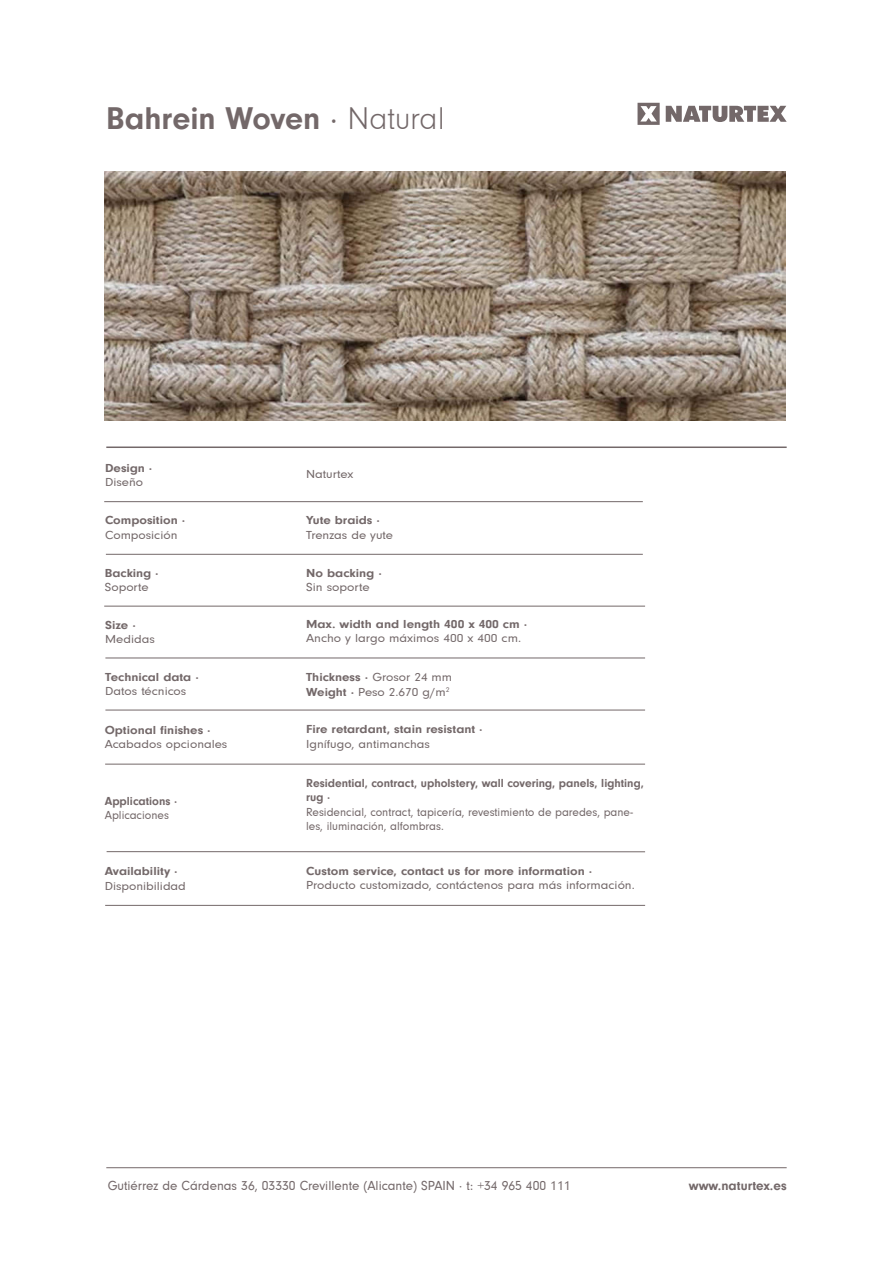
<style>
.page{position:relative;width:893px;height:1263px;background:#fff}
.page>*{position:absolute;margin:0;border:0;box-sizing:border-box;transform-origin:0 0}
.t1{font:700 32.4px "Neuzeit Gro";color:#736869}
.t2{font:13.5px "Neuzeit Gro";color:#736869}
.t3{font:700 13.5px "Neuzeit Gro";color:#736869}
.t4{font:12px "Neuzeit Gro";color:#736869;scale:1.11 1}
.t5{font:700 12px "Neuzeit Gro";color:#736869;scale:1.11 1}
.t6{font:12px/14.4px "Neuzeit Gro";color:#736869}
.t7{font:700 12px/14.4px "Neuzeit Gro";color:#736869}
.t8{font:700 12px "Neuzeit Gro";color:#736869;scale:1.12 1}
.t9{font:12px "Neuzeit Gro";color:#736869;scale:1.12 1}
.s1{font-weight:400}
.s2{font-weight:300}
.s3{font-weight:700}
</style>
<div class="page">
<svg style="left:637px;top:103px;width:150px;height:22px"></svg>
<hr style="left:106px;top:446px;width:681px;height:2px;background:#736869">
<hr style="left:106px;top:1167px;width:681px;height:1px;background:#736869">
<hr style="left:106px;top:554px;width:537px;height:1px;background:#736869">
<hr style="left:105px;top:710px;width:540px;height:1px;background:#736869">
<hr style="left:105px;top:764px;width:540px;height:1px;background:#736869">
<hr style="left:107px;top:851px;width:538px;height:1px;background:#736869">
<img style="left:105px;top:171px;width:680px;height:249px">
<hr style="left:104px;top:501px;width:539px;height:1px;background:#736869">
<hr style="left:104px;top:606px;width:541px;height:1px;background:#736869">
<hr style="left:105px;top:658px;width:540px;height:1px;background:#736869">
<hr style="left:105px;top:905px;width:540px;height:1px;background:#736869">
<p class="t1" style="left:106px;top:100px;width:340px">Bahrein Woven <span class="s1">·</span> <span class="s2">Natural</span></p>
<p class="t5" style="left:105px;top:461px;width:44px">Design ·</p>
<p class="t4" style="left:105px;top:476px;width:36px">Diseño</p>
<p class="t4" style="left:306px;top:468px;width:44px">Naturtex</p>
<p class="t5" style="left:105px;top:514px;width:74px">Composition ·</p>
<p class="t4" style="left:105px;top:528px;width:67px">Composición</p>
<p class="t5" style="left:306px;top:514px;width:68px">Yute braids ·</p>
<p class="t4" style="left:306px;top:528px;width:80px">Trenzas de yute</p>
<p class="t5" style="left:105px;top:566px;width:50px">Backing ·</p>
<p class="t4" style="left:105px;top:581px;width:41px">Soporte</p>
<p class="t8" style="left:306px;top:566px;width:69px">No backing ·</p>
<p class="t9" style="left:306px;top:581px;width:58px">Sin soporte</p>
<p class="t5" style="left:105px;top:618px;width:29px">Size ·</p>
<p class="t4" style="left:105px;top:632px;width:46px">Medidas</p>
<p class="t8" style="left:306px;top:617px;width:199px">Max. width and length 400 x 400 cm ·</p>
<p class="t9" style="left:306px;top:632px;width:193px">Ancho y largo máximos 400 x 400 cm.</p>
<p class="t5" style="left:105px;top:670px;width:86px">Technical data ·</p>
<p class="t4" style="left:105px;top:685px;width:75px">Datos técnicos</p>
<p class="t5" style="left:306px;top:670px;width:133px">Thickness · <span class="s1">Grosor 24 mm</span></p>
<p class="t4" style="left:306px;top:685px;width:131px"><span class="s3">Weight ·</span> Peso 2.670 g/m<sup>2</sup></p>
<p class="t5" style="left:105px;top:723px;width:97px">Optional finishes ·</p>
<p class="t4" style="left:105px;top:738px;width:112px">Acabados opcionales</p>
<p class="t5" style="left:306px;top:723px;width:161px">Fire retardant, stain resistant ·</p>
<p class="t4" style="left:306px;top:737px;width:113px">Ignífugo, antimanchas</p>
<p class="t7" style="left:105px;top:793px;width:74px">Applications ·</p>
<p class="t6" style="left:105px;top:808px;width:66px">Aplicaciones</p>
<p class="t7" style="left:306px;top:776px;width:339px">Residential, contract, upholstery, wall covering, panels, lighting, rug ·</p>
<p class="t6" style="left:306px;top:805px;width:328px">Residencial, contract, tapicería, revestimiento de paredes, pane&shy;les, iluminación, alfombras.</p>
<p class="t5" style="left:105px;top:864px;width:67px">Availability ·</p>
<p class="t4" style="left:105px;top:879px;width:75px">Disponibilidad</p>
<p class="t5" style="left:306px;top:864px;width:259px">Custom service, contact us for more information ·</p>
<p class="t4" style="left:306px;top:878px;width:298px">Producto customizado, contáctenos para más información.</p>
<p class="t2" style="left:108px;top:1178px;width:464px">Gutiérrez de Cárdenas 36, 03330 Crevillente (Alicante) SPAIN · t: +34 965 400 111</p>
<p class="t3" style="left:689px;top:1178px;width:99px">www.naturtex.es</p>
</div>
